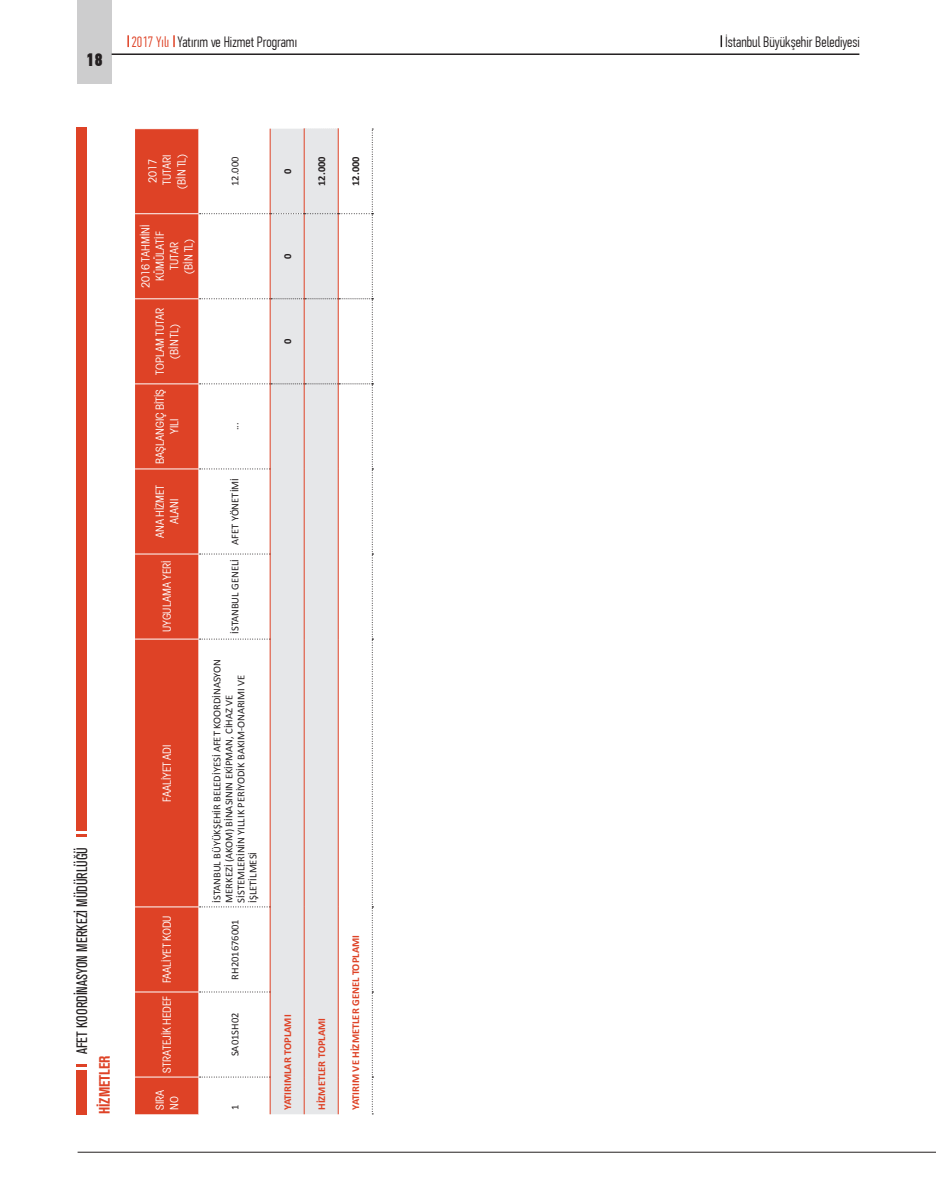
<style>
.page{position:relative;width:936px;height:1191px;background:#fff}
.page>*{position:absolute;margin:0;border:0;box-sizing:border-box;transform-origin:0 0}
.t1{font:18px "PF Din Text Comp Pro X Black";color:#231f20}
.t2{font:300 15px "PF Din Text Comp Pro";color:#231f20}
.t3{font:15px "Akzidenz Grotesk Condensed";color:#231f20}
.t4{font:700 15px "Akzidenz Grotesk Condensed";color:#de4226}
.t5{font:condensed 12px/14.4px "Avant Garde Gothic";color:#fff;text-align:center}
.t6{font:10.5px/12px "Calibri";color:#231f20}
.t7{font:700 10.5px "Calibri";color:#de4226}
.t8{font:700 10.5px "Calibri";color:#231f20}
.s1{color:#de4226}
</style>
<div class="page">
<div style="left:78px;top:0;width:34px;height:83px;background:#cdcdce"></div>
<hr style="left:112px;top:53px;width:747px;height:2px;background:#231f20">
<hr style="left:78px;top:1152px;width:857px;height:1px;background:#231f20">
<svg style="left:720px;top:35px;width:2px;height:12px"></svg>
<svg style="left:127px;top:35px;width:2px;height:12px"></svg>
<svg style="left:173px;top:35px;width:2px;height:12px"></svg>
<div style="left:135px;top:129px;width:63px;height:985px;background:#de4226"></div>
<hr style="left:135px;top:1076px;width:63px;height:1px;background:#fff">
<hr style="left:135px;top:991px;width:63px;height:1px;background:#fff">
<hr style="left:135px;top:906px;width:63px;height:1px;background:#fff">
<hr style="left:135px;top:638px;width:63px;height:1px;background:#fff">
<hr style="left:135px;top:553px;width:63px;height:1px;background:#fff">
<hr style="left:135px;top:468px;width:63px;height:1px;background:#fff">
<hr style="left:135px;top:383px;width:63px;height:1px;background:#fff">
<hr style="left:135px;top:298px;width:63px;height:1px;background:#fff">
<hr style="left:135px;top:213px;width:63px;height:1px;background:#fff">
<svg style="left:200px;top:128px;width:173px;height:986px"></svg>
<div style="left:77px;top:1069px;width:10px;height:45px;background:#de4226"></div>
<svg style="left:77px;top:1064px;width:10px;height:3px"></svg>
<div style="left:77px;top:128px;width:10px;height:703px;background:#de4226"></div>
<svg style="left:77px;top:834px;width:10px;height:2px"></svg>
<h1 class="t1" style="left:86px;top:49px;width:19px">18</h1>
<h2 class="t2" style="left:131px;top:33px;width:167px"><span class="s1">2017 Yılı</span> Yatırım ve Hizmet Programı</h2>
<h2 class="t3" style="left:74px;top:1054px;width:209px;rotate:-90deg">AFET KOORDİNASYON MERKEZİ MÜDÜRLÜĞÜ</h2>
<h2 class="t4" style="left:96px;top:1114px;width:60px;rotate:-90deg">HİZMETLER</h2>
<p class="t5" style="left:145px;top:189px;width:36px;rotate:-90deg">2017<br>TUTARI (BİN TL)</p>
<p class="t5" style="left:138px;top:288px;width:64px;rotate:-90deg">2016 TAHMİNİ<br>KÜMÜLATİF<br>TUTAR<br>(BİN TL)</p>
<p class="t5" style="left:152px;top:375px;width:68px;rotate:-90deg">TOPLAM TUTAR (BİN TL)</p>
<p class="t5" style="left:152px;top:463px;width:76px;rotate:-90deg">BAŞLANGIÇ BİTİŞ<br>YILI</p>
<p class="t5" style="left:152px;top:538px;width:54px;rotate:-90deg">ANA HİZMET<br>ALANI</p>
<p class="t5" style="left:159px;top:632px;width:73px;rotate:-90deg">UYGULAMA YERİ</p>
<p class="t5" style="left:159px;top:801px;width:59px;rotate:-90deg">FAALİYET ADI</p>
<p class="t5" style="left:159px;top:1072px;width:159px;rotate:-90deg">STRATEJİK HEDEF FAALİYET KODU</p>
<p class="t5" style="left:152px;top:1110px;width:22px;text-align:left;rotate:-90deg">SIRA<br>NO</p>
<p class="t6" style="left:229px;top:186px;width:31px;rotate:-90deg">12.000</p>
<p class="t6" style="left:229px;top:430px;width:9px;rotate:-90deg">...</p>
<p class="t6" style="left:229px;top:545px;width:68px;rotate:-90deg">AFET YÖNETİMİ</p>
<p class="t6" style="left:229px;top:634px;width:76px;rotate:-90deg">İSTANBUL GENELİ</p>
<p class="t6" style="left:211px;top:902px;width:245px;rotate:-90deg">İSTANBUL BÜYÜKŞEHİR BELEDİYESİ AFET KOORDİNASYON MERKEZİ (AKOM) BİNASININ EKİPMAN, CİHAZ VE SİSTEMLERİNİN YILLIK PERİYODİK BAKIM-ONARIMI VE İŞLETİLMESİ</p>
<p class="t6" style="left:229px;top:979px;width:62px;rotate:-90deg">RH201676001</p>
<p class="t6" style="left:229px;top:1056px;width:45px;rotate:-90deg">SA01SH02</p>
<p class="t6" style="left:229px;top:1110px;width:7px;rotate:-90deg">1</p>
<p class="t8" style="left:281px;top:174px;width:7px;rotate:-90deg">0</p>
<p class="t8" style="left:315px;top:186px;width:31px;rotate:-90deg">12.000</p>
<p class="t8" style="left:349px;top:186px;width:31px;rotate:-90deg">12.000</p>
<p class="t8" style="left:281px;top:259px;width:7px;rotate:-90deg">0</p>
<p class="t8" style="left:281px;top:344px;width:7px;rotate:-90deg">0</p>
<p class="t7" style="left:281px;top:1110px;width:97px;rotate:-90deg">YATIRIMLAR TOPLAMI</p>
<p class="t7" style="left:315px;top:1110px;width:94px;rotate:-90deg">HİZMETLER TOPLAMI</p>
<p class="t7" style="left:349px;top:1110px;width:176px;rotate:-90deg">YATIRIM VE HİZMETLER GENEL TOPLAMI</p>
<h2 class="t2" style="left:725px;top:33px;width:136px">İstanbul Büyükşehir Belediyesi</h2>
</div>
